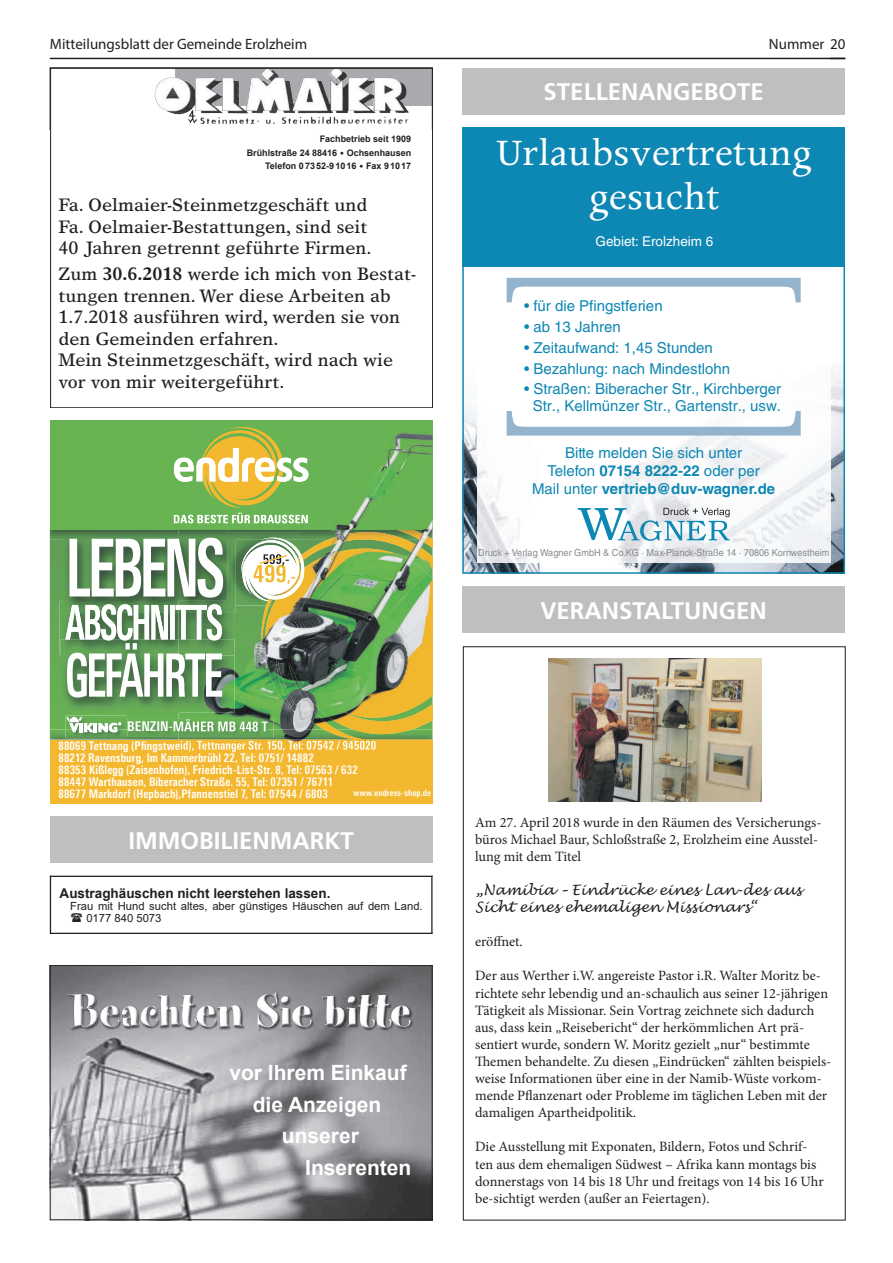
<style>
.page{position:relative;width:893px;height:1263px;background:#fff}
.page>*{position:absolute;margin:0;border:0;box-sizing:border-box;transform-origin:0 0}
.t1{font:42px/44.4px "Apollo MT Std";color:#fff;text-align:center}
.t2{font:700 24px "Frutiger";color:#fff}
.t3{font:700 24px "Frutiger LT Std";color:#fff}
.t4{font:700 21px "Arial";color:#fff}
.t5{font:700 19.5px/31.5px "Arial";color:#231f20}
.t6{font:18px/21.6px "Times Europa LT Std";color:#231f20}
.t7{font:15px/18px "Helvetica LT Std";color:#0d87b3;text-align:center}
.t8{font:15px "Myriad Pro";color:#231f20}
.t9{font:14.25px/17.1px "Minion Pro";color:#231f20}
.t10{font:italic 14.25px/17.1px "Lucida Handwriting";color:#231f20}
.t11{font:700 13.5px "Arial";color:#231f20}
.t12{font:13.5px "Helvetica LT Std";color:#fff}
.t13{font:700 12px/12px "Linotype Univers 620 Cn";letter-spacing:.015em;color:#fff;scale:.95 1}
.t14{font:11.25px/12px "Arial";color:#231f20}
.t15{font:9.75px "Helvetica LT Std";color:#898b8e;scale:.94 1}
.t16{font:700 9px/13.5px "Arial";color:#231f20;text-align:right}
.t17{font:700 9px "Linotype Univers 620 Cn";letter-spacing:.025em;color:#fff;scale:.95 1}
.s1{font-family:"Calibri";font-weight:400}
.s2{font-weight:700}
</style>
<div class="page">
<hr style="left:50px;top:58px;width:795px;height:1px;background:#231f20">
<div style="left:50px;top:816px;width:383px;height:47px;background:#bebfc1"></div>
<img style="left:465px;top:370px;width:377px;height:201px">
<img style="left:477px;top:370px;width:353px;height:193px">
<div style="left:462px;top:127px;width:383px;height:139px;background:#0d87b3"></div>
<svg style="left:578px;top:508px;width:152px;height:33px"></svg>
<div style="left:462px;top:148px;width:383px;height:426px;border:2px solid #0d87b3"></div>
<svg style="left:507px;top:278px;width:294px;height:24px"></svg>
<svg style="left:507px;top:411px;width:294px;height:25px"></svg>
<div style="left:50px;top:740px;width:383px;height:63px;background:#f3b830"></div>
<img style="left:180px;top:749px;width:195px;height:2px">
<svg style="left:50px;top:421px;width:383px;height:328px;background:#89ae6c"></svg>
<svg style="left:154px;top:70px;width:277px;height:54px"></svg>
<div style="left:50px;top:68px;width:383px;height:340px;border:1px solid #231f20"></div>
<img style="left:548px;top:659px;width:214px;height:142px">
<hr style="left:50px;top:933px;width:383px;height:1px;background:#231f20">
<hr style="left:431px;top:876px;width:2px;height:58px;background:#231f20">
<hr style="left:50px;top:876px;width:383px;height:1px;background:#231f20">
<hr style="left:50px;top:876px;width:1px;height:58px;background:#231f20">
<div style="left:462px;top:586px;width:383px;height:47px;background:#bebfc1"></div>
<div style="left:462px;top:68px;width:383px;height:46px;background:#bebfc1"></div>
<img style="left:52px;top:967px;width:379px;height:251px">
<img style="left:68px;top:992px;width:311px;height:38px">
<div style="left:50px;top:965px;width:383px;height:255px;border:1px solid #231f20"></div>
<p class="t8" style="left:50px;top:35px;width:259px">Mitteilungsblatt der Gemeinde Erolzheim</p>
<p class="t8" style="left:769px;top:35px;width:78px">Nummer 20</p>
<p class="t16" style="left:247px;top:133px;width:166px">Fachbetrieb seit 1909<br>Brühlstraße 24 88416 <span class="s1">•</span> Ochsenhausen<br>Telefon 07352-91016 <span class="s1">•</span> Fax 91017</p>
<p class="t6" style="left:58px;top:194px;width:315px">Fa. Oelmaier-Steinmetzgeschäft und<br>Fa. Oelmaier-Bestattungen, sind seit<br>40 Jahren getrennt geführte Firmen.</p>
<p class="t6" style="left:58px;top:263px;width:359px">Zum <span class="s2">30.6.2018</span> werde ich mich von Bestat&shy;tungen trennen. Wer diese Arbeiten ab 1.7.2018 ausführen wird, werden sie von den Gemeinden erfahren.<br>Mein Steinmetzgeschäft, wird nach wie vor von mir weitergeführt.</p>
<h2 class="t2" style="left:544px;top:78px;width:222px">STELLENANGEBOTE</h2>
<h1 class="t1" style="left:496px;top:133px;width:319px">Urlaubsvertretung gesucht</h1>
<p class="t12" style="left:595px;top:233px;width:119px">Gebiet: Erolzheim 6</p>
<p class="t7" style="left:524px;top:297px;width:140px">• für die Pfingstferien</p>
<p class="t7" style="left:524px;top:318px;width:98px">• ab 13 Jahren</p>
<p class="t7" style="left:524px;top:339px;width:190px">• Zeitaufwand: 1,45 Stunden</p>
<p class="t7" style="left:524px;top:360px;width:208px">• Bezahlung: nach Mindestlohn</p>
<p class="t7" style="left:524px;top:381px;width:259px;line-height:16.4px">• Straßen: Biberacher Str., Kirchberger<br>Str., Kellmünzer Str., Gartenstr., usw.</p>
<p class="t7" style="left:532px;top:444px;width:245px">Bitte melden Sie sich unter<br>Telefon <span class="s2">07154 8222-22</span> oder per<br>Mail unter <span class="s2">vertrieb@duv-wagner.de</span></p>
<p class="t15" style="left:478px;top:547px;width:375px">Druck + Verlag Wagner GmbH &amp; Co.KG · Max-Planck-Straße 14 · 70806 Kornwestheim</p>
<h2 class="t2" style="left:540px;top:597px;width:228px">VERANSTALTUNGEN</h2>
<p class="t13" style="left:58px;top:751px;width:317px">88212 Ravensburg, Im Kammerbrühl 22, Tel: 0751/ 14882<br>88353 Kißlegg (Zaisenhofen), Friedrich-List-Str. 8, Tel: 07563 / 632<br>88447 Warthausen, Biberacher Straße. 55, Tel: 07351 / 76711<br>88677 Markdorf (Hepbach),Pfannenstiel 7, Tel: 07544 / 6803</p>
<p class="t17" style="left:353px;top:788px;width:83px">www.endress-shop.de</p>
<h2 class="t3" style="left:129px;top:826px;width:227px">IMMOBILIENMARKT</h2>
<p class="t11" style="left:60px;top:883px;width:272px">Austraghäuschen nicht leerstehen lassen.</p>
<p class="t14" style="left:86px;top:900px;width:338px;text-indent:-16px">Frau mit Hund sucht altes, aber günstiges Häuschen auf dem Land.<br>0177 840 5073</p>
<h3 class="t4" style="left:229px;top:1059px;width:179px">vor Ihrem Einkauf</h3>
<h3 class="t4" style="left:253px;top:1090px;width:130px">die Anzeigen</h3>
<h3 class="t4" style="left:282px;top:1122px;width:79px">unserer</h3>
<h3 class="t4" style="left:305px;top:1153px;width:108px">Inserenten</h3>
<p class="t9" style="left:475px;top:813px;width:348px">Am 27. April 2018 wurde in den Räumen des Versicherungs&shy;büros Michael Baur, Schloßstraße 2, Erolzheim eine Ausstel&shy;lung mit dem Titel</p>
<p class="t10" style="left:475px;top:882px;width:328px">„Namibia – Eindrücke eines Lan-des aus<br>Sicht eines ehemaligen Missionars“</p>
<p class="t9" style="left:475px;top:933px;width:49px">eröffnet.</p>
<p class="t9" style="left:475px;top:967px;width:358px">Der aus Werther i.W. angereiste Pastor i.R. Walter Moritz be&shy;richtete sehr lebendig und an-schaulich aus seiner 12-jährigen Tätigkeit als Missionar. Sein Vortrag zeichnete sich dadurch aus, dass kein „Reisebericht“ der herkömmlichen Art prä&shy;sentiert wurde, sondern W. Moritz gezielt „nur“ bestimmte Themen behandelte. Zu diesen „Eindrücken“ zählten beispiels&shy;weise Informationen über eine in der Namib-Wüste vorkom&shy;mende Pflanzenart oder Probleme im täglichen Leben mit der damaligen Apartheidpolitik.</p>
<p class="t9" style="left:475px;top:1138px;width:350px">Die Ausstellung mit Exponaten, Bildern, Fotos und Schrif&shy;ten aus dem ehemaligen Südwest – Afrika kann montags bis donnerstags von 14 bis 18 Uhr und freitags von 14 bis 16 Uhr be-sichtigt werden (außer an Feiertagen).</p>
<h3 class="t5" style="left:480px;top:1074px;width:177px">vor Ihrem Einkauf die Anzeigen unserer Inserenten</h3>
</div>
